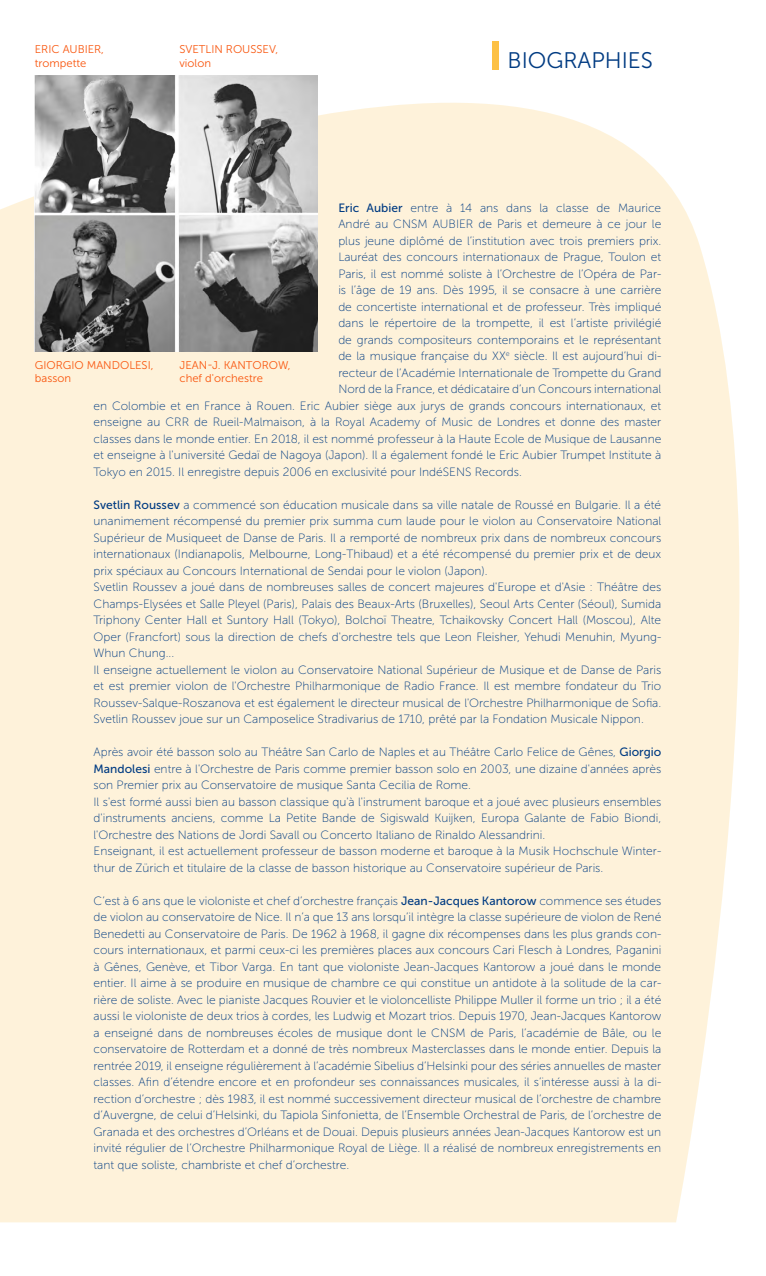
<style>
.page{position:relative;width:766px;height:1276px;background:#fff}
.page>*{position:absolute;margin:0;border:0;box-sizing:border-box;transform-origin:0 0}
.t1{font:22.5px "Museo Sans 300";color:#003b82}
.t2{font:12px/16.5px "Museo Sans 100";color:#003b82}
.t3{font:11.25px/13.5px "Museo Sans 300";color:#f9560e}
.s1{font-size:40.5px;color:#fdc145}
.s2{font-family:"Museo Sans 500"}
</style>
<div class="page">
<div style="left:0;top:89px;width:740px;height:1133px;background:#fef2da"></div>
<img style="left:35px;top:76px;width:282px;height:276px">
<p class="t3" style="left:35px;top:43px;width:71px">ERIC AUBIER, trompette</p>
<p class="t3" style="left:179px;top:43px;width:100px">SVETLIN ROUSSEV, violon</p>
<h1 class="t1" style="left:483px;top:48px;width:171px"><span class="s1">I</span>BIOGRAPHIES</h1>
<p class="t2" style="left:338px;top:199px;width:324px"><span class="s2">Eric Aubier</span> entre à 14 ans dans la classe de Maurice</p>
<p class="t2" style="left:338px;top:216px;width:324px">André au CNSM AUBIER de Paris et demeure à ce jour le</p>
<p class="t2" style="left:338px;top:232px;width:324px">plus jeune diplômé de l’institution avec trois premiers prix.</p>
<p class="t2" style="left:338px;top:249px;width:324px">Lauréat des concours internationaux de Prague, Toulon et</p>
<p class="t2" style="left:338px;top:265px;width:324px">Paris, il est nommé soliste à l’Orchestre de l’Opéra de Par-</p>
<p class="t2" style="left:338px;top:282px;width:324px">is l’âge de 19 ans. Dès 1995, il se consacre à une carrière</p>
<p class="t2" style="left:338px;top:298px;width:324px">de concertiste international et de professeur. Très impliqué</p>
<p class="t2" style="left:338px;top:315px;width:324px">dans le répertoire de la trompette, il est l’artiste privilégié</p>
<p class="t2" style="left:338px;top:331px;width:324px">de grands compositeurs contemporains et le représentant</p>
<p class="t2" style="left:338px;top:348px;width:324px">de la musique française du XX<sup>e</sup> siècle. Il est aujourd’hui di-</p>
<p class="t2" style="left:338px;top:364px;width:324px">recteur de l’Académie Internationale de Trompette du Grand</p>
<p class="t2" style="left:338px;top:381px;width:324px">Nord de la France, et dédicataire d’un Concours international</p>
<p class="t2" style="left:93px;top:397px;width:569px">en Colombie et en France à Rouen. Eric Aubier siège aux jurys de grands concours internationaux, et</p>
<p class="t2" style="left:93px;top:414px;width:569px">enseigne au CRR de Rueil-Malmaison, à la Royal Academy of Music de Londres et donne des master</p>
<p class="t2" style="left:93px;top:430px;width:569px">classes dans le monde entier. En 2018, il est nommé professeur à la Haute Ecole de Musique de Lausanne</p>
<p class="t2" style="left:93px;top:447px;width:569px">et enseigne à l'université Gedaï de Nagoya (Japon). Il a également fondé le Eric Aubier Trumpet Institute à</p>
<p class="t2" style="left:93px;top:463px;width:430px">Tokyo en 2015. Il enregistre depuis 2006 en exclusivité pour IndéSENS Records.</p>
<p class="t2" style="left:93px;top:496px;width:569px"><span class="s2">Svetlin Roussev</span> a commencé son éducation musicale dans sa ville natale de Roussé en Bulgarie. Il a été unanimement récompensé du premier prix summa cum laude pour le violon au Conservatoire National Supérieur de Musiqueet de Danse de Paris. Il a remporté de nombreux prix dans de nombreux concours internationaux (Indianapolis, Melbourne, Long-Thibaud) et a été récompensé du premier prix et de deux prix spéciaux au Concours International de Sendai pour le violon (Japon).<br>Svetlin Roussev a joué dans de nombreuses salles de concert majeures d'Europe et d'Asie : Théâtre des Champs-Elysées et Salle Pleyel (Paris), Palais des Beaux-Arts (Bruxelles), Seoul Arts Center (Séoul), Sumida Triphony Center Hall et Suntory Hall (Tokyo), Bolchoï Theatre, Tchaikovsky Concert Hall (Moscou), Alte Oper (Francfort) sous la direction de chefs d'orchestre tels que Leon Fleisher, Yehudi Menuhin, Myung-Whun Chung...<br>Il enseigne actuellement le violon au Conservatoire National Supérieur de Musique et de Danse de Paris et est premier violon de l'Orchestre Philharmonique de Radio France. Il est membre fondateur du Trio Roussev-Salque-Roszanova et est également le directeur musical de l'Orchestre Philharmonique de Sofia.<br>Svetlin Roussev joue sur un Camposelice Stradivarius de 1710, prêté par la Fondation Musicale Nippon.</p>
<p class="t2" style="left:93px;top:744px;width:569px">Après avoir été basson solo au Théâtre San Carlo de Naples et au Théâtre Carlo Felice de Gênes, <span class="s2">Giorgio Mandolesi</span> entre à l'Orchestre de Paris comme premier basson solo en 2003, une dizaine d'années après son Premier prix au Conservatoire de musique Santa Cecilia de Rome.<br>Il s'est formé aussi bien au basson classique qu'à l'instrument baroque et a joué avec plusieurs ensembles d'instruments anciens, comme La Petite Bande de Sigiswald Kuijken, Europa Galante de Fabio Biondi, l'Orchestre des Nations de Jordi Savall ou Concerto Italiano de Rinaldo Alessandrini.<br>Enseignant, il est actuellement professeur de basson moderne et baroque à la Musik Hochschule Winter&shy;thur de Zürich et titulaire de la classe de basson historique au Conservatoire supérieur de Paris.</p>
<p class="t2" style="left:93px;top:892px;width:569px;text-align:justify">C’est à 6 ans que le violoniste et chef d’orchestre français <span class="s2">Jean-Jacques Kantorow</span> commence ses études de violon au conservatoire de Nice. Il n’a que 13 ans lorsqu’il intègre la classe supérieure de violon de René Benedetti au Conservatoire de Paris. De 1962 à 1968, il gagne dix récompenses dans les plus grands con&shy;cours internationaux, et parmi ceux-ci les premières places aux concours Cari Flesch à Londres, Paganini à Gênes, Genève, et Tibor Varga. En tant que violoniste Jean-Jacques Kantorow a joué dans le monde entier. Il aime à se produire en musique de chambre ce qui constitue un antidote à la solitude de la car&shy;rière de soliste. Avec le pianiste Jacques Rouvier et le violoncelliste Philippe Muller il forme un trio ; il a été aussi le violoniste de deux trios à cordes, les Ludwig et Mozart trios. Depuis 1970, Jean-Jacques Kantorow a enseigné dans de nombreuses écoles de musique dont le CNSM de Paris, l’académie de Bâle, ou le conservatoire de Rotterdam et a donné de très nombreux Masterclasses dans le monde entier. Depuis la rentrée 2019, il enseigne régulièrement à l’académie Sibelius d’Helsinki pour des séries annuelles de master classes. Afin d’étendre encore et en profondeur ses connaissances musicales, il s’intéresse aussi à la di&shy;rection d’orchestre ; dès 1983, il est nommé successivement directeur musical de l’orchestre de chambre d’Auvergne, de celui d’Helsinki, du Tapiola Sinfonietta, de l’Ensemble Orchestral de Paris, de l’orchestre de Granada et des orchestres d’Orléans et de Douai. Depuis plusieurs années Jean-Jacques Kantorow est un invité régulier de l’Orchestre Philharmonique Royal de Liège. Il a réalisé de nombreux enregistrements en tant que soliste, chambriste et chef d’orchestre.</p>
<p class="t3" style="left:35px;top:358px;width:120px">GIORGIO MANDOLESI, basson</p>
<p class="t3" style="left:179px;top:358px;width:14px">Jean</p>
<p class="t3" style="left:207px;top:358px;width:33px">-J. Kantoro</p>
<p class="t3" style="left:278px;top:358px;width:14px">w,</p>
<p class="t3" style="left:179px;top:372px;width:85px">chef d'orchestre</p>
</div>
